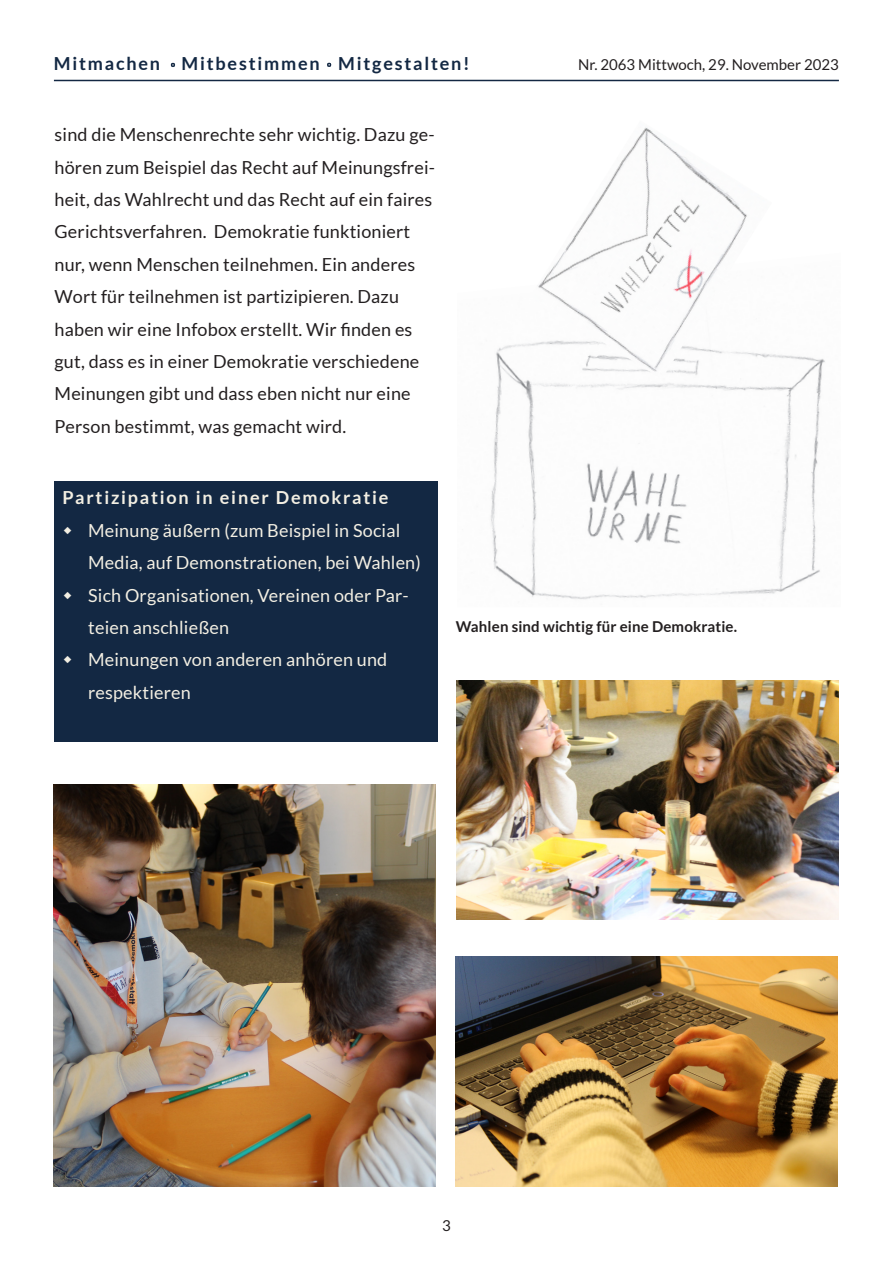
<style>
.page{position:relative;width:893px;height:1263px;background:#fff}
.page>*{position:absolute;margin:0;border:0;box-sizing:border-box;transform-origin:0 0}
.t1{font:18px/32.4px "Lato";letter-spacing:.01em;color:#231f20}
.t2{font:18px/32.4px "Lato";letter-spacing:.01em;color:#f3efe3}
.t3{font:700 18px "Lato";letter-spacing:.1em;color:#132843}
.t4{font:700 18px "Lato";letter-spacing:.1em;color:#f3efe3}
.t5{font:700 15px "Lato";letter-spacing:.01em;color:#231f20}
.t6{font:15px "Lato";color:#231f20}
</style>
<div class="page">
<svg style="left:171px;top:63px;width:4px;height:4px"></svg>
<hr style="left:54px;top:80px;width:785px;height:1px;background:#132843">
<svg style="left:327px;top:63px;width:4px;height:4px"></svg>
<img style="left:490px;top:343px;width:335px;height:257px">
<div style="left:54px;top:481px;width:383px;height:261px;background:#132843"></div>
<img style="left:456px;top:681px;width:383px;height:238px">
<img style="left:455px;top:957px;width:383px;height:229px">
<img style="left:54px;top:784px;width:382px;height:402px">
<img style="left:530px;top:127px;width:242px;height:252px">
<p class="t3" style="left:54px;top:53px;width:417px">Mitmachen Mitbestimmen Mitgestalten!</p>
<p class="t6" style="left:578px;top:56px;width:262px">Nr. 2063 Mittwoch, 29. November 2023</p>
<p class="t1" style="left:55px;top:118px;width:382px">sind die Menschenrechte sehr wichtig. Dazu ge&shy;hören zum Beispiel das Recht auf Meinungsfrei&shy;heit, das Wahlrecht und das Recht auf ein faires Gerichtsverfahren. Demokratie funktioniert nur, wenn Menschen teilnehmen. Ein anderes Wort für teilnehmen ist partizipieren. Dazu haben wir eine Infobox erstellt. Wir finden es gut, dass es in einer Demokratie verschiedene Meinungen gibt und dass eben nicht nur eine Person bestimmt, was gemacht wird.</p>
<p class="t4" style="left:63px;top:487px;width:327px">Partizipation in einer Demokratie</p>
<p class="t2" style="left:88px;top:514px;width:334px">Meinung äußern (zum Beispiel in Social<br>Media, auf Demonstrationen, bei Wahlen)</p>
<p class="t2" style="left:88px;top:579px;width:322px">Sich Organisationen, Vereinen oder Par&shy;teien anschließen</p>
<p class="t2" style="left:88px;top:644px;width:301px">Meinungen von anderen anhören und respektieren</p>
<p class="t5" style="left:456px;top:617px;width:283px">Wahlen sind wichtig für eine Demokratie.</p>
<p class="t6" style="left:442px;top:1217px;width:10px">3</p>
</div>
